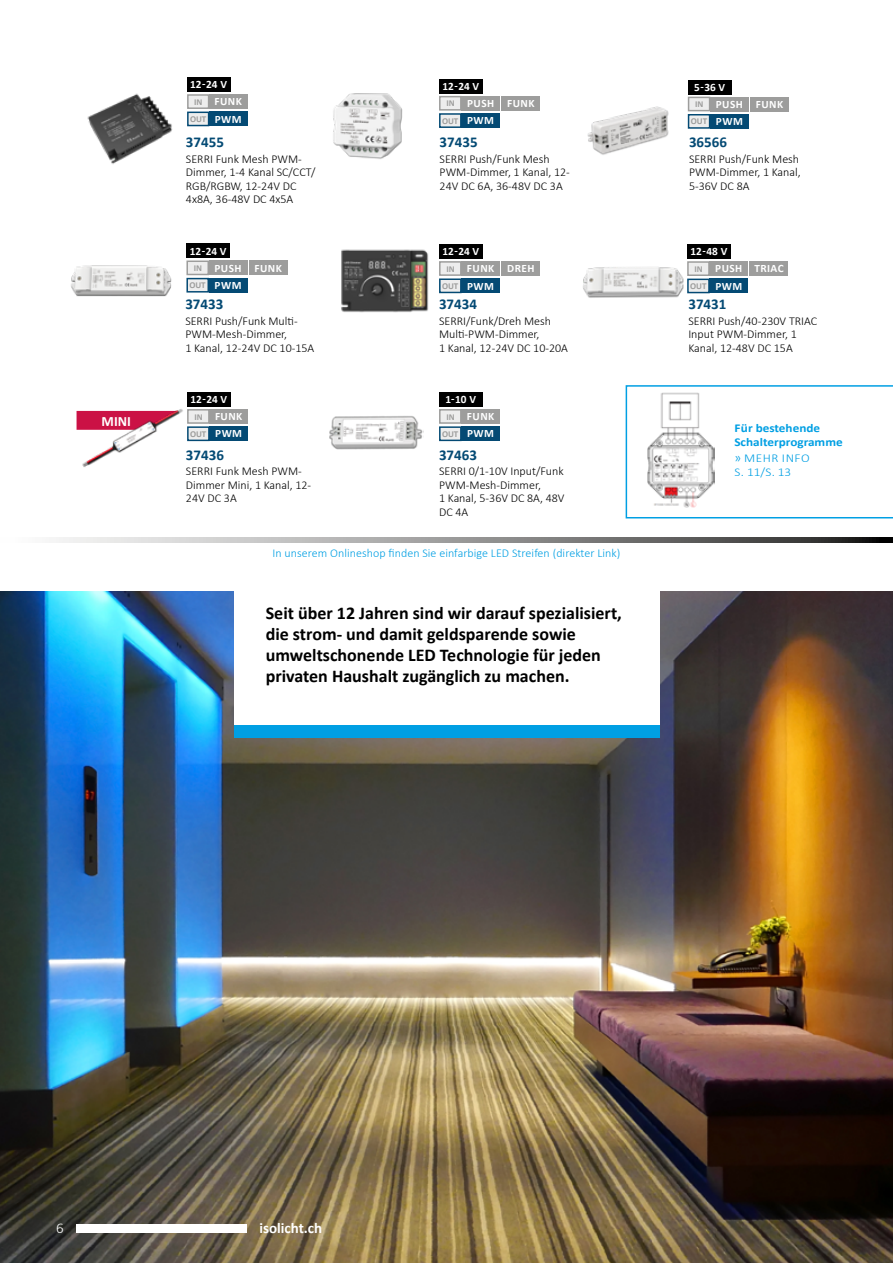
<style>
.page{position:relative;width:893px;height:1263px;background:#fff}
.page>*{position:absolute;margin:0;border:0;box-sizing:border-box;transform-origin:0 0}
.t1{font:700 18px/21px "Calibri";color:#000}
.t2{font:700 15px "Calibri";color:#044a74}
.t3{font:700 15px "Calibri";color:#fff}
.t4{font:300 15px "Calibri";color:#fff}
.t5{font:700 14.25px "Calibri";color:#fff}
.t6{font:300 12px/13.5px "Calibri";color:#000}
.t7{font:300 12px "Calibri";letter-spacing:.005em;color:#009fe3}
.t8{font:700 12px/13.5px "Calibri";color:#009fe3;scale:1.1 1}
.t9{font:300 12px/13.5px "Calibri";letter-spacing:.04em;color:#009fe3;scale:1.1 1}
.t10{font:700 11.25px "Calibri";letter-spacing:.04em;color:#fff}
.t11{font:700 9px "Calibri";letter-spacing:-.01em;color:#9d9d9c}
.s1{font-size:13.5px}
</style>
<div class="page">
<img style="left:0;top:591px;width:893px;height:672px">
<div style="left:234px;top:548px;width:425px;height:177px;background:#fff"></div>
<div style="left:234px;top:725px;width:425px;height:13px;background:#009fe3"></div>
<div style="left:77px;top:1225px;width:170px;height:8px;background:#fff"></div>
<img style="left:71px;top:265px;width:101px;height:32px">
<img style="left:341px;top:249px;width:88px;height:64px">
<img style="left:583px;top:267px;width:107px;height:31px">
<div style="left:186px;top:244px;width:44px;height:14px;background:#000"></div>
<div style="left:209px;top:278px;width:38px;height:15px;background:#044a74"></div>
<div style="left:209px;top:260px;width:38px;height:15px;background:#9d9d9c"></div>
<div style="left:249px;top:260px;width:39px;height:15px;background:#9d9d9c"></div>
<div style="left:186px;top:278px;width:23px;height:15px;background:#ededed;border:1px solid #044a74"></div>
<div style="left:186px;top:260px;width:23px;height:15px;background:#ededed;border:1px solid #9d9d9c"></div>
<div style="left:439px;top:244px;width:44px;height:15px;background:#000"></div>
<div style="left:461px;top:278px;width:39px;height:15px;background:#044a74"></div>
<div style="left:461px;top:261px;width:39px;height:15px;background:#9d9d9c"></div>
<div style="left:501px;top:261px;width:39px;height:15px;background:#9d9d9c"></div>
<div style="left:439px;top:278px;width:23px;height:15px;background:#ededed;border:1px solid #044a74"></div>
<div style="left:439px;top:261px;width:23px;height:15px;background:#ededed;border:1px solid #9d9d9c"></div>
<div style="left:687px;top:244px;width:44px;height:15px;background:#000"></div>
<div style="left:709px;top:279px;width:39px;height:14px;background:#044a74"></div>
<div style="left:709px;top:261px;width:39px;height:15px;background:#9d9d9c"></div>
<div style="left:749px;top:261px;width:39px;height:15px;background:#9d9d9c"></div>
<div style="left:687px;top:279px;width:23px;height:14px;background:#ededed;border:1px solid #044a74"></div>
<div style="left:687px;top:261px;width:23px;height:15px;background:#ededed;border:1px solid #9d9d9c"></div>
<svg style="left:77px;top:411px;width:4px;height:19px"></svg>
<img style="left:329px;top:416px;width:94px;height:34px">
<img style="left:81px;top:409px;width:102px;height:58px">
<div style="left:439px;top:392px;width:44px;height:15px;background:#000"></div>
<div style="left:461px;top:426px;width:39px;height:15px;background:#044a74"></div>
<div style="left:461px;top:409px;width:39px;height:15px;background:#9d9d9c"></div>
<div style="left:439px;top:426px;width:23px;height:15px;background:#ededed;border:1px solid #044a74"></div>
<div style="left:439px;top:409px;width:23px;height:15px;background:#ededed;border:1px solid #9d9d9c"></div>
<div style="left:187px;top:392px;width:44px;height:15px;background:#000"></div>
<div style="left:209px;top:426px;width:39px;height:15px;background:#044a74"></div>
<div style="left:209px;top:409px;width:39px;height:15px;background:#9d9d9c"></div>
<div style="left:187px;top:426px;width:23px;height:15px;background:#ededed;border:1px solid #044a74"></div>
<div style="left:187px;top:409px;width:23px;height:15px;background:#ededed;border:1px solid #9d9d9c"></div>
<img style="left:87px;top:93px;width:86px;height:71px">
<div style="left:187px;top:77px;width:43px;height:15px;background:#000"></div>
<div style="left:209px;top:112px;width:38px;height:14px;background:#044a74"></div>
<div style="left:209px;top:94px;width:38px;height:15px;background:#9d9d9c"></div>
<div style="left:187px;top:112px;width:22px;height:14px;background:#ededed;border:1px solid #044a74"></div>
<div style="left:187px;top:94px;width:22px;height:15px;background:#ededed;border:1px solid #9d9d9c"></div>
<img style="left:333px;top:93px;width:70px;height:66px">
<img style="left:587px;top:106px;width:82px;height:49px">
<div style="left:439px;top:79px;width:44px;height:15px;background:#000"></div>
<div style="left:461px;top:113px;width:39px;height:15px;background:#044a74"></div>
<div style="left:461px;top:96px;width:39px;height:15px;background:#9d9d9c"></div>
<div style="left:501px;top:96px;width:39px;height:15px;background:#9d9d9c"></div>
<div style="left:439px;top:113px;width:23px;height:15px;background:#ededed;border:1px solid #044a74"></div>
<div style="left:439px;top:96px;width:23px;height:15px;background:#ededed;border:1px solid #9d9d9c"></div>
<div style="left:688px;top:80px;width:44px;height:14px;background:#000"></div>
<div style="left:710px;top:114px;width:39px;height:15px;background:#044a74"></div>
<div style="left:710px;top:97px;width:39px;height:14px;background:#9d9d9c"></div>
<div style="left:750px;top:97px;width:39px;height:14px;background:#9d9d9c"></div>
<div style="left:688px;top:114px;width:22px;height:15px;background:#ededed;border:1px solid #044a74"></div>
<div style="left:688px;top:97px;width:22px;height:14px;background:#ededed;border:1px solid #9d9d9c"></div>
<svg style="left:56px;top:538px;width:837px;height:4px;background:#8f8f8f"></svg>
<svg style="left:626px;top:385px;width:267px;height:133px"></svg>
<p class="t5" style="left:102px;top:411px;width:31px">MINI</p>
<p class="t10" style="left:190px;top:77px;width:38px">12-24 V</p>
<p class="t10" style="left:215px;top:111px;width:28px">PWM</p>
<p class="t10" style="left:214px;top:94px;width:29px">FUNK</p>
<p class="t11" style="left:194px;top:95px;width:10px">IN</p>
<p class="t11" style="left:190px;top:113px;width:18px">OUT</p>
<p class="t10" style="left:442px;top:78px;width:38px">12-24 V</p>
<p class="t10" style="left:467px;top:113px;width:28px">PWM</p>
<p class="t10" style="left:467px;top:95px;width:69px">PUSH FUNK</p>
<p class="t11" style="left:446px;top:97px;width:10px">IN</p>
<p class="t11" style="left:442px;top:114px;width:18px">OUT</p>
<p class="t2" style="left:186px;top:132px;width:40px">37455</p>
<p class="t6" style="left:186px;top:152px;width:131px">SERRI Funk Mesh PWM-<br>Dimmer, 1-4 Kanal SC/CCT/<br>RGB/RGBW, 12-24V DC<br>4x8A, 36-48V DC 4x5A</p>
<p class="t2" style="left:440px;top:132px;width:40px">37435</p>
<p class="t6" style="left:440px;top:152px;width:132px">SERRI Push/Funk Mesh<br>PWM-Dimmer, 1 Kanal, 12-<br>24V DC 6A, 36-48V DC 3A</p>
<p class="t10" style="left:190px;top:243px;width:38px">12-24 V</p>
<p class="t10" style="left:215px;top:277px;width:28px">PWM</p>
<p class="t10" style="left:215px;top:260px;width:69px">PUSH FUNK</p>
<p class="t11" style="left:194px;top:262px;width:10px">IN</p>
<p class="t11" style="left:190px;top:279px;width:18px">OUT</p>
<p class="t10" style="left:442px;top:244px;width:38px">12-24 V</p>
<p class="t10" style="left:467px;top:278px;width:28px">PWM</p>
<p class="t10" style="left:467px;top:260px;width:69px">FUNK DREH</p>
<p class="t11" style="left:446px;top:262px;width:10px">IN</p>
<p class="t11" style="left:442px;top:280px;width:18px">OUT</p>
<p class="t2" style="left:185px;top:293px;width:40px">37433</p>
<p class="t6" style="left:185px;top:314px;width:131px">SERRI Push/Funk Multi-<br>PWM-Mesh-Dimmer,<br>1 Kanal, 12-24V DC 10-15A</p>
<p class="t2" style="left:439px;top:293px;width:40px">37434</p>
<p class="t6" style="left:439px;top:314px;width:131px">SERRI/Funk/Dreh Mesh<br>Multi-PWM-Dimmer,<br>1 Kanal, 12-24V DC 10-20A</p>
<p class="t10" style="left:191px;top:391px;width:38px">12-24 V</p>
<p class="t10" style="left:215px;top:426px;width:28px">PWM</p>
<p class="t10" style="left:215px;top:408px;width:29px">FUNK</p>
<p class="t11" style="left:194px;top:410px;width:10px">IN</p>
<p class="t11" style="left:190px;top:427px;width:18px">OUT</p>
<p class="t10" style="left:446px;top:391px;width:32px">1-10 V</p>
<p class="t10" style="left:467px;top:426px;width:28px">PWM</p>
<p class="t10" style="left:467px;top:408px;width:29px">FUNK</p>
<p class="t11" style="left:446px;top:410px;width:10px">IN</p>
<p class="t11" style="left:442px;top:427px;width:18px">OUT</p>
<p class="t2" style="left:186px;top:444px;width:40px">37436</p>
<p class="t6" style="left:186px;top:465px;width:127px">SERRI Funk Mesh PWM-<br>Dimmer Mini, 1 Kanal, 12-<br>24V DC 3A</p>
<p class="t2" style="left:439px;top:444px;width:40px">37463</p>
<p class="t6" style="left:439px;top:465px;width:127px">SERRI 0/1-10V Input/Funk<br>PWM-Mesh-Dimmer,<br>1 Kanal, 5-36V DC 8A, 48V<br>DC 4A</p>
<p class="t7" style="left:272px;top:546px;width:349px">In unserem Onlineshop finden Sie einfarbige LED Streifen (direkter Link)</p>
<h1 class="t1" style="left:266px;top:602px;width:358px">Seit über 12 Jahren sind wir darauf spezialisiert, die strom- und damit geldsparende sowie umweltschonende LED Technologie für jeden privaten Haushalt zugänglich zu machen.</h1>
<p class="t10" style="left:694px;top:79px;width:33px">5-36 V</p>
<p class="t10" style="left:716px;top:113px;width:28px">PWM</p>
<p class="t10" style="left:716px;top:96px;width:69px">PUSH FUNK</p>
<p class="t11" style="left:695px;top:98px;width:10px">IN</p>
<p class="t11" style="left:691px;top:115px;width:18px">OUT</p>
<p class="t2" style="left:689px;top:132px;width:40px">36566</p>
<p class="t6" style="left:689px;top:152px;width:113px">SERRI Push/Funk Mesh<br>PWM-Dimmer, 1 Kanal,<br>5-36V DC 8A</p>
<p class="t10" style="left:691px;top:244px;width:38px">12-48 V</p>
<p class="t10" style="left:715px;top:278px;width:28px">PWM</p>
<p class="t10" style="left:715px;top:261px;width:70px">PUSH TRIAC</p>
<p class="t11" style="left:694px;top:262px;width:10px">IN</p>
<p class="t11" style="left:690px;top:280px;width:18px">OUT</p>
<p class="t2" style="left:688px;top:293px;width:40px">37431</p>
<p class="t6" style="left:688px;top:314px;width:130px">SERRI Push/40-230V TRIAC<br>Input PWM-Dimmer, 1<br>Kanal, 12-48V DC 15A</p>
<p class="t8" style="left:734px;top:421px;width:100px">Für bestehende<br>Schalterprogramme</p>
<p class="t9" style="left:734px;top:451px;width:70px"><span class="s1">»</span> MEHR INFO<br>S. 11/S. 13</p>
<p class="t4" style="left:56px;top:1219px;width:9px">6</p>
<p class="t3" style="left:259px;top:1217px;width:64px">isolicht.ch</p>
</div>
